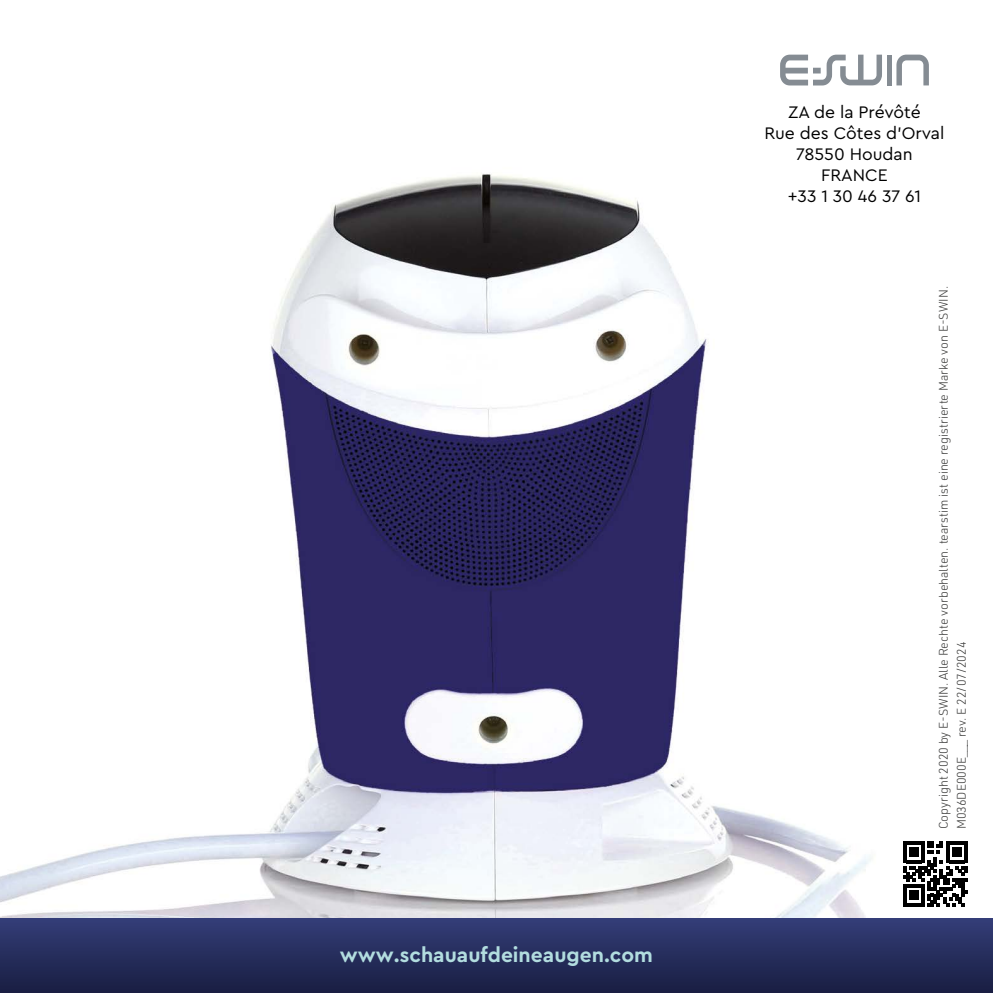
<style>
.page{position:relative;width:993px;height:993px;background:#fff}
.page>*{position:absolute;margin:0;border:0;box-sizing:border-box;transform-origin:0 0}
.t1{font:700 21px "Cera Pro";color:#b2dddf}
.t2{font:17.5px/21px "Cera Pro";color:#000;text-align:center}
.t3{font:300 12.25px/17.8px "URWDIN";color:#3c3c3b}
</style>
<div class="page">
<img style="left:0;top:174px;width:911px;height:744px">
<div style="left:0;top:918px;width:992px;height:74px;background:linear-gradient(to bottom,#343d78,#191f43)"></div>
<div style="left:886px;top:55px;width:5px;height:30px;background:#858c93"></div>
<svg style="left:896px;top:55px;width:32px;height:30px"></svg>
<svg style="left:780px;top:55px;width:101px;height:30px"></svg>
<svg style="left:902px;top:841px;width:65px;height:64px"></svg>
<h1 class="t1" style="left:340px;top:940px;width:314px">www.schauaufdeineaugen.com</h1>
<h2 class="t2" style="left:764px;top:100px;width:181px">ZA de la Prévôté<br>Rue des Côtes d’Orval<br>78550 Houdan<br>FRANCE<br>+33 1 30 46 37 61</h2>
<p class="t3" style="left:933px;top:829px;width:545px;rotate:-90deg">Copyright 2020 by E-SWIN. Alle Rechte vorbehalten. tearstim ist eine registrierte Marke von E-SWIN.<br>M036DE000E___ rev. E 22/07/2024</p>
</div>
